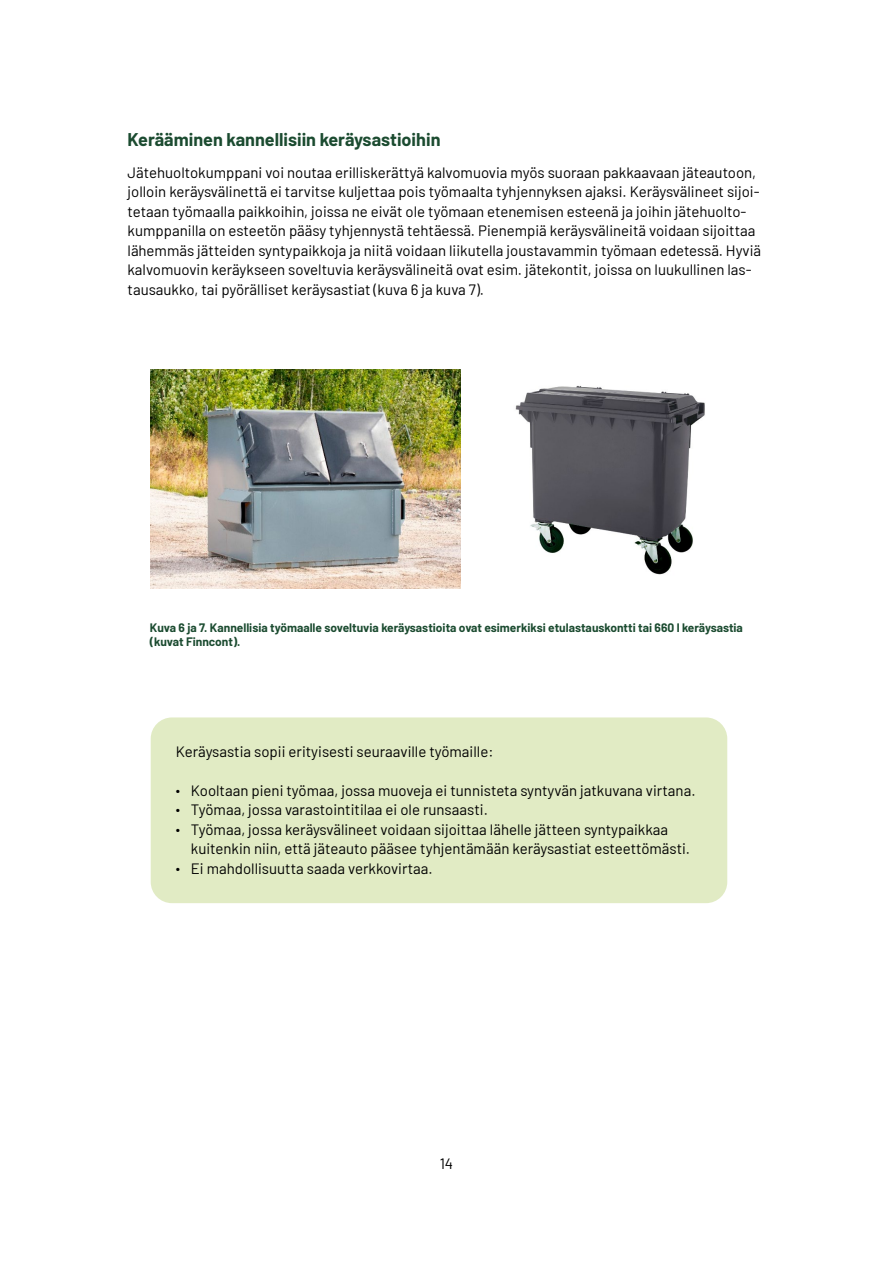
<style>
.page{position:relative;width:893px;height:1263px;background:#fff}
.page>*{position:absolute;margin:0;border:0;box-sizing:border-box;transform-origin:0 0}
.Otsikko2{font:700 18px "Barlow";color:#1b4b30}
.Leipäteksti-ei-sisen{font:15px/19.5px "Barlow";color:#000}
.luettelo{font:15px/19.5px "Barlow";color:#000}
.kuvateksti{font:700 12px/14.2px "Barlow";color:#1b4b30}
.s1{font-family:"Myriad Pro";font-weight:300;font-stretch:condensed;font-size:18px}
</style>
<div class="page">
<div style="left:151px;top:717px;width:576px;height:186px;background:#e1ebc4;border-radius:21px"></div>
<img style="left:150px;top:370px;width:311px;height:219px">
<img style="left:515px;top:385px;width:190px;height:190px">
<h2 class="Otsikko2" style="left:128px;top:126px;width:314px">Kerääminen kannellisiin keräysastioihin</h2>
<p class="Leipäteksti-ei-sisen" style="left:128px;top:162px;width:635px">Jätehuoltokumppani voi noutaa erilliskerättyä kalvomuovia myös suoraan pakkaavaan jäteautoon, jolloin keräysvälinettä ei tarvitse kuljettaa pois työmaalta tyhjennyksen ajaksi. Keräysvälineet sijoi&shy;tetaan työmaalla paikkoihin, joissa ne eivät ole työmaan etenemisen esteenä ja joihin jätehuolto&shy;kumppanilla on esteetön pääsy tyhjennystä tehtäessä. Pienempiä keräysvälineitä voidaan sijoittaa lähemmäs jätteiden syntypaikkoja ja niitä voidaan liikutella joustavammin työmaan edetessä. Hyviä kalvomuovin keräykseen soveltuvia keräysvälineitä ovat esim. jätekontit, joissa on luukullinen las&shy;tausaukko, tai pyörälliset keräysastiat (kuva 6 ja kuva 7).</p>
<p class="kuvateksti" style="left:150px;top:620px;width:595px">Kuva 6 ja 7. Kannellisia työmaalle soveltuvia keräysastioita ovat esimerkiksi etulastauskontti tai 660 l keräysastia (kuvat Finncont).</p>
<p class="Leipäteksti-ei-sisen" style="left:176px;top:740px;width:319px">Keräysastia sopii erityisesti seuraaville työmaille:</p>
<p class="luettelo" style="left:176px;top:779px;width:521px"><span class="s1">•</span> Kooltaan pieni työmaa, jossa muoveja ei tunnisteta syntyvän jatkuvana virtana.</p>
<p class="luettelo" style="left:176px;top:799px;width:313px"><span class="s1">•</span> Työmaa, jossa varastointitilaa ei ole runsaasti.</p>
<p class="luettelo" style="left:191px;top:818px;width:501px;text-indent:-15px"><span class="s1">•</span> Työmaa, jossa keräysvälineet voidaan sijoittaa lähelle jätteen syntypaikkaa kuitenkin niin, että jäteauto pääsee tyhjentämään keräysastiat esteettömästi.</p>
<p class="luettelo" style="left:176px;top:857px;width:258px"><span class="s1">•</span> Ei mahdollisuutta saada verkkovirtaa.</p>
<p class="Leipäteksti-ei-sisen" style="left:440px;top:1153px;width:15px">14</p>
</div>
